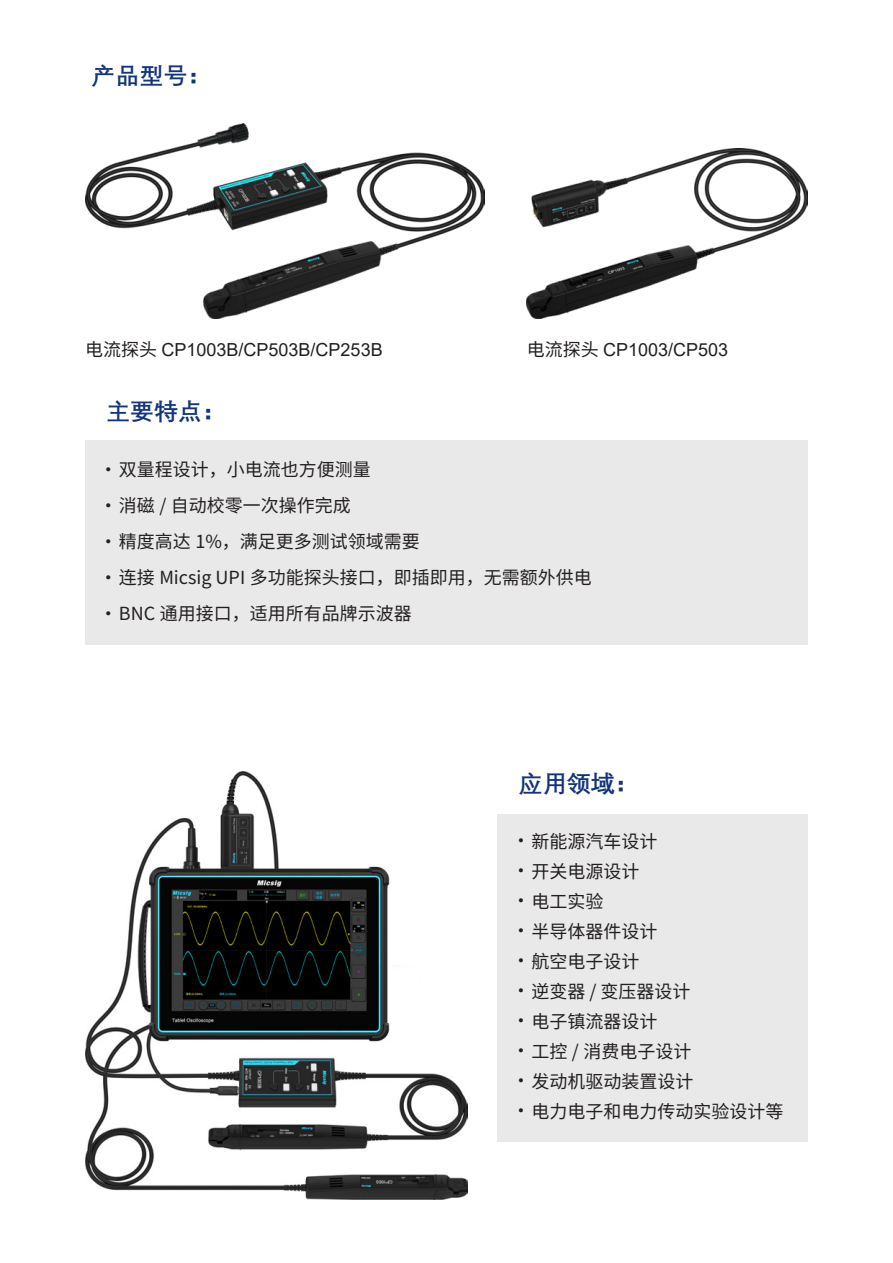
<style>
.page{position:relative;width:893px;height:1263px;background:#fff}
.page>*{position:absolute;margin:0;border:0;box-sizing:border-box;transform-origin:0 0}
.t1{font:700 24px "Deng Xian";color:#11347c}
.t2{font:18px "Source Han Sans CN";color:#231f20}
.t3{font:18px "Arial";color:#231f20}
.s1{font-family:"Source Han Sans CN"}
</style>
<div class="page">
<img style="left:85px;top:772px;width:383px;height:427px">
<img style="left:85px;top:123px;width:399px;height:196px">
<div style="left:497px;top:814px;width:311px;height:327px;background:#e9e9e9"></div>
<div style="left:85px;top:440px;width:723px;height:204px;background:#e9e9e9"></div>
<img style="left:527px;top:148px;width:281px;height:171px">
<p class="t1" style="left:92px;top:60px;width:121px">产品型号：</p>
<p class="t3" style="left:85px;top:337px;width:299px"><span class="s1">电流探头</span> CP1003B/CP503B/CP253B</p>
<p class="t3" style="left:527px;top:337px;width:203px"><span class="s1">电流探头</span> CP1003/CP503</p>
<p class="t1" style="left:106px;top:396px;width:121px">主要特点：</p>
<p class="t2" style="left:106px;top:459px;width:266px"><sup>●</sup> 双量程设计，小电流也方便测量</p>
<p class="t2" style="left:106px;top:495px;width:246px"><sup>●</sup> 消磁 / 自动校零一次操作完成</p>
<p class="t2" style="left:106px;top:531px;width:315px"><sup>●</sup> 精度高达 1%，满足更多测试领域需要</p>
<p class="t2" style="left:106px;top:567px;width:487px"><sup>●</sup> 连接 Micsig UPI 多功能探头接口，即插即用，无需额外供电</p>
<p class="t2" style="left:106px;top:603px;width:307px"><sup>●</sup> BNC 通用接口，适用所有品牌示波器</p>
<p class="t1" style="left:519px;top:767px;width:121px">应用领域：</p>
<p class="t2" style="left:519px;top:831px;width:140px"><sup>●</sup> 新能源汽车设计</p>
<p class="t2" style="left:519px;top:861px;width:122px"><sup>●</sup> 开关电源设计</p>
<p class="t2" style="left:519px;top:891px;width:86px"><sup>●</sup> 电工实验</p>
<p class="t2" style="left:519px;top:921px;width:140px"><sup>●</sup> 半导体器件设计</p>
<p class="t2" style="left:519px;top:951px;width:122px"><sup>●</sup> 航空电子设计</p>
<p class="t2" style="left:519px;top:981px;width:173px"><sup>●</sup> 逆变器 / 变压器设计</p>
<p class="t2" style="left:519px;top:1011px;width:140px"><sup>●</sup> 电子镇流器设计</p>
<p class="t2" style="left:519px;top:1041px;width:174px"><sup>●</sup> 工控 / 消费电子设计</p>
<p class="t2" style="left:519px;top:1071px;width:176px"><sup>●</sup> 发动机驱动装置设计</p>
<p class="t2" style="left:519px;top:1101px;width:266px"><sup>●</sup> 电力电子和电力传动实验设计等</p>
</div>
